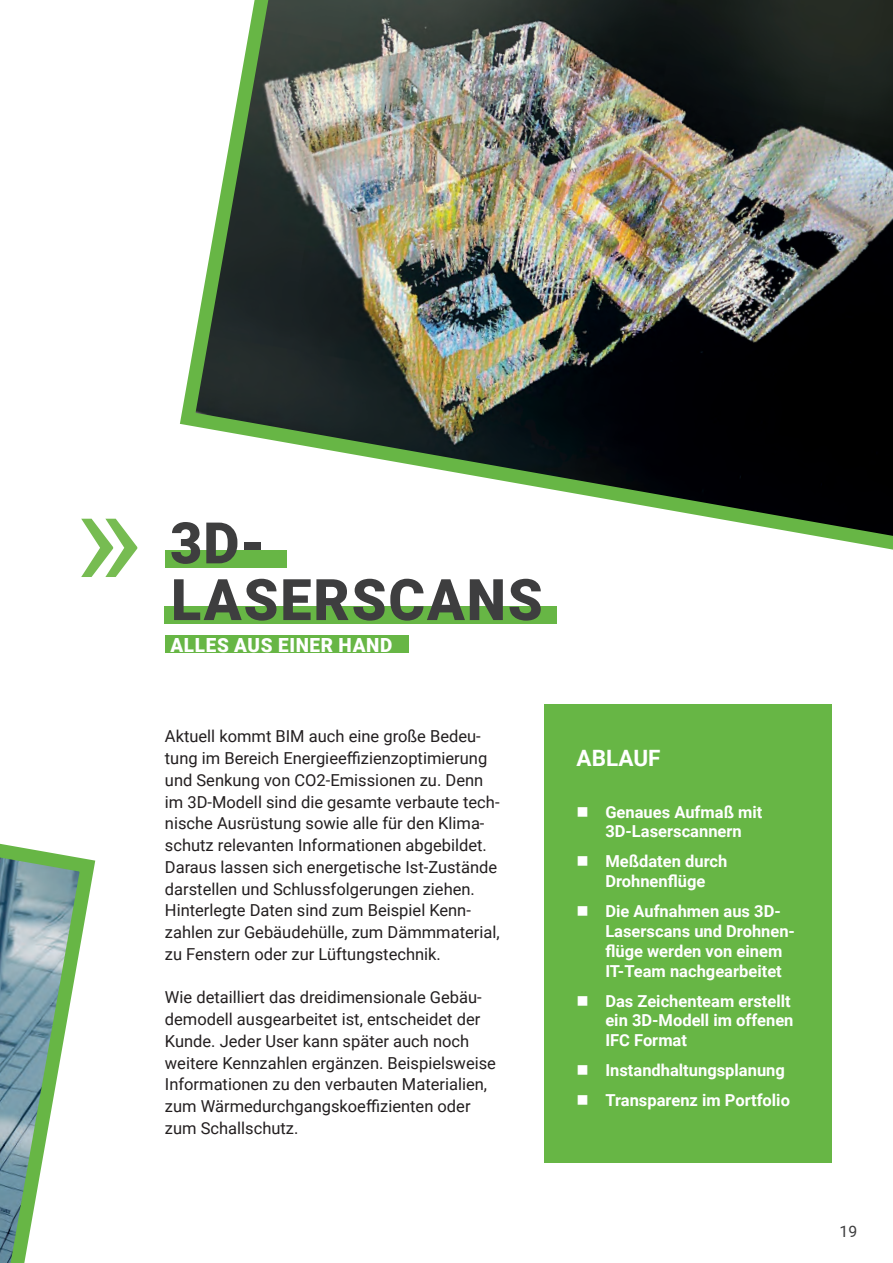
<style>
.page{position:relative;width:893px;height:1263px;background:#fff}
.page>*{position:absolute;margin:0;border:0;box-sizing:border-box;transform-origin:0 0}
.t1{font:150px "Roboto";color:#77bc52}
.t2{font:900 57.3px/56.7px "Roboto";letter-spacing:.035em;color:#3e3e3f}
.t3{font:700 22.5px "Roboto";color:#fff}
.t4{font:900 19.5px "Roboto";letter-spacing:.035em;color:#fff}
.t5{font:16.5px/21.8px "Roboto";color:#231f20}
.t6{font:700 16.5px/19.8px "Roboto";color:#fff;text-align:center}
.t7{font:15.75px "Roboto";color:#3e3e3f}
</style>
<div class="page">
<svg style="left:0;top:843px;width:96px;height:420px"></svg>
<div style="left:165px;top:550px;width:122px;height:18px;background:#67b645"></div>
<div style="left:165px;top:606px;width:392px;height:18px;background:#67b645"></div>
<div style="left:165px;top:635px;width:243px;height:18px;background:#67b645"></div>
<img style="left:180px;top:0;width:713px;height:550px">
<div style="left:544px;top:704px;width:288px;height:459px;background:#67b645"></div>
<h1 class="t1" style="left:145px;top:666px;width:72px;rotate:-180deg">«</h1>
<h2 class="t2" style="left:170px;top:512px;width:374px">3D-<br>LASERSCANS</h2>
<p class="t4" style="left:170px;top:631px;width:223px">ALLES AUS EINER HAND</p>
<p class="t5" style="left:165px;top:725px;width:336px">Aktuell kommt BIM auch eine große Bedeu&shy;tung im Bereich Energieeffizienzoptimierung und Senkung von CO2-Emissionen zu. Denn im 3D-Modell sind die gesamte verbaute tech&shy;nische Ausrüstung sowie alle für den Klima&shy;schutz relevanten Informationen abgebildet.<br>Daraus lassen sich energetische Ist-Zustände darstellen und Schlussfolgerungen ziehen.<br>Hinterlegte Daten sind zum Beispiel Kenn&shy;zahlen zur Gebäudehülle, zum Dämmmaterial, zu Fenstern oder zur Lüftungstechnik.</p>
<p class="t5" style="left:165px;top:986px;width:333px">Wie detailliert das dreidimensionale Gebäu&shy;demodell ausgearbeitet ist, entscheidet der Kunde. Jeder User kann später auch noch weitere Kennzahlen ergänzen. Beispielsweise Informationen zu den verbauten Materialien, zum Wärmedurchgangskoeffizienten oder zum Schallschutz.</p>
<h3 class="t3" style="left:576px;top:742px;width:85px">ABLAUF</h3>
<p class="t6" style="left:576px;top:801px;width:187px">■ Genaues Aufmaß mit<br>3D-Laserscannern</p>
<p class="t6" style="left:576px;top:851px;width:152px">■ Meßdaten durch<br>Drohnenflüge</p>
<p class="t6" style="left:605px;top:901px;width:191px;text-align:left;text-indent:-29px">■ Die Aufnahmen aus 3D-<br>Laserscans und Drohnen&shy;flüge werden von einem<br>IT-Team nachgearbeitet</p>
<p class="t6" style="left:605px;top:990px;width:190px;text-align:left;text-indent:-29px">■ Das Zeichenteam erstellt ein 3D-Modell im offenen<br>IFC Format</p>
<p class="t6" style="left:576px;top:1060px;width:210px">■ Instandhaltungsplanung</p>
<p class="t6" style="left:576px;top:1090px;width:215px">■ Transparenz im Portfolio</p>
<p class="t7" style="left:839px;top:1220px;width:19px">19</p>
</div>
